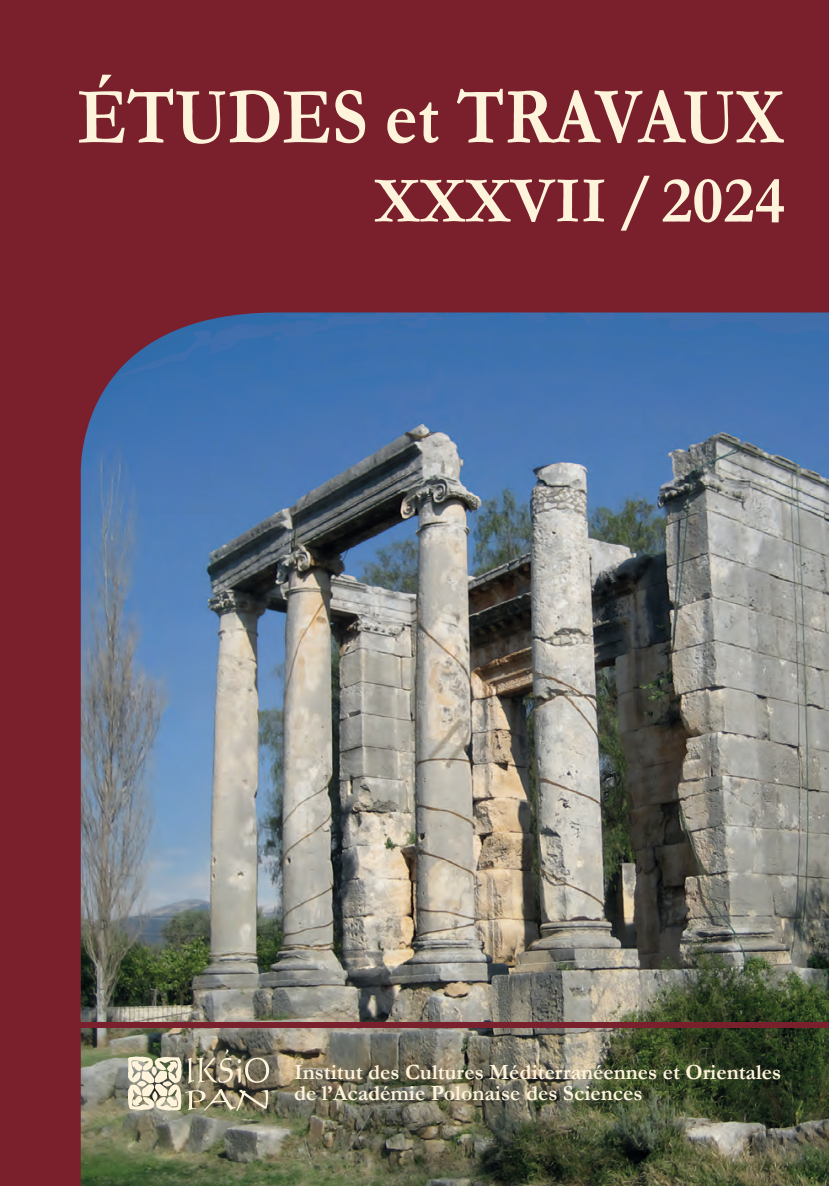
<style>
.page{position:relative;width:829px;height:1186px;background:#fff}
.page>*{position:absolute;margin:0;border:0;box-sizing:border-box;transform-origin:0 0}
.t1{font:700 81.2px "Garamond";color:#fef4dc;scale:.86 1}
.t2{font:700 65.98px "Garamond";color:#fef4dc}
.t3{font:700 21.88px/21px "Garamond";color:#fef4dc}
</style>
<div class="page">
<div style="left:0;top:0;width:828px;height:1186px;background:#7a202c"></div>
<img style="left:81px;top:312px;width:747px;height:874px">
<div style="left:78px;top:1022px;width:750px;height:6px;background:#7a202c"></div>
<svg style="left:127px;top:1048px;width:142px;height:65px"></svg>
<h1 class="t1" style="left:78px;top:62px;width:822px">ÉTUDES et TRAVAUX</h1>
<h2 class="t2" style="left:374px;top:156px;width:412px">XXXVII / 2024</h2>
<p class="t3" style="left:294px;top:1061px;width:488px">Institut des Cultures Méditerranéennes et Orientales de l’Académie Polonaise des Sciences</p>
</div>
